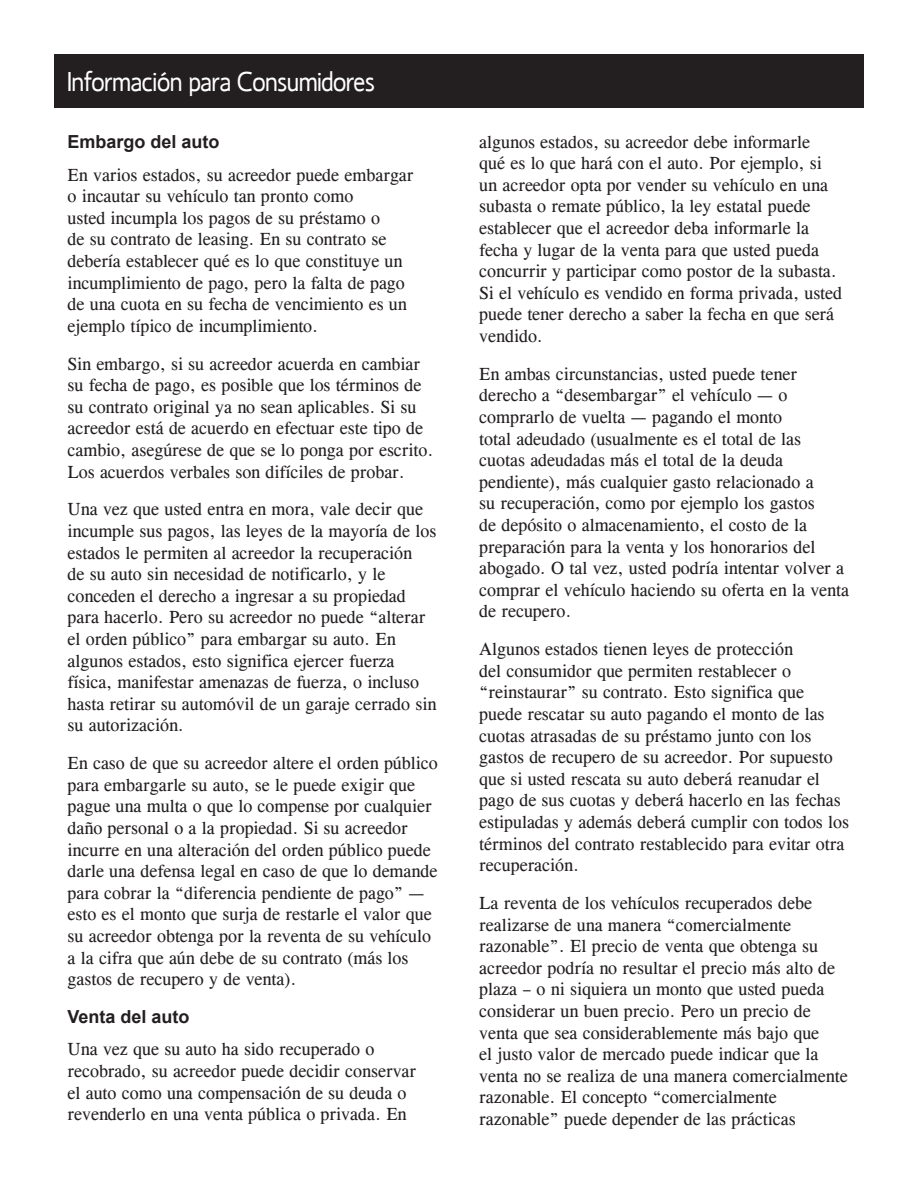
<style>
.page{position:relative;width:918px;height:1188px;background:#fff}
.page>*{position:absolute;margin:0;border:0;box-sizing:border-box;transform-origin:0 0}
.t1{font:27px "Ligurino";color:#fff}
.t2{font:18px/21.6px "CG Times";color:#231f20}
.t3{font:700 18px "Arial";color:#231f20}
</style>
<div class="page">
<div style="left:55px;top:55px;width:808px;height:52px;background:#231f20"></div>
<div style="left:54px;top:54px;width:810px;height:54px;border:2px solid #231f20"></div>
<h1 class="t1" style="left:68px;top:66px;width:309px">Información para Consumidores</h1>
<p class="t3" style="left:68px;top:130px;width:154px">Embargo del auto</p>
<p class="t2" style="left:68px;top:164px;width:348px">En varios estados, su acreedor puede embargar o incautar su vehículo tan pronto como<br>usted incumpla los pagos de su préstamo o<br>de su contrato de leasing. En su contrato se debería establecer qué es lo que constituye un incumplimiento de pago, pero la falta de pago de una cuota en su fecha de vencimiento es un ejemplo típico de incumplimiento.</p>
<p class="t2" style="left:68px;top:353px;width:367px">Sin embargo, si su acreedor acuerda en cambiar su fecha de pago, es posible que los términos de su contrato original ya no sean aplicables. Si su acreedor está de acuerdo en efectuar este tipo de cambio, asegúrese de que se lo ponga por escrito.<br>Los acuerdos verbales son difíciles de probar.</p>
<p class="t2" style="left:68px;top:499px;width:370px">Una vez que usted entra en mora, vale decir que incumple sus pagos, las leyes de la mayoría de los estados le permiten al acreedor la recuperación<br>de su auto sin necesidad de notificarlo, y le conceden el derecho a ingresar a su propiedad para hacerlo. Pero su acreedor no puede “alterar el orden público” para embargar su auto. En algunos estados, esto significa ejercer fuerza física, manifestar amenazas de fuerza, o incluso hasta retirar su automóvil de un garaje cerrado sin su autorización.</p>
<p class="t2" style="left:68px;top:752px;width:372px">En caso de que su acreedor altere el orden público para embargarle su auto, se le puede exigir que pague una multa o que lo compense por cualquier daño personal o a la propiedad. Si su acreedor incurre en una alteración del orden público puede darle una defensa legal en caso de que lo demande para cobrar la “diferencia pendiente de pago” — esto es el monto que surja de restarle el valor que su acreedor obtenga por la reventa de su vehículo a la cifra que aún debe de su contrato (más los gastos de recupero y de venta).</p>
<p class="t3" style="left:68px;top:1005px;width:124px">Venta del auto</p>
<p class="t2" style="left:68px;top:1039px;width:350px">Una vez que su auto ha sido recuperado o recobrado, su acreedor puede decidir conservar el auto como una compensación de su deuda o revenderlo en una venta pública o privada. En</p>
<p class="t2" style="left:479px;top:131px;width:364px">algunos estados, su acreedor debe informarle<br>qué es lo que hará con el auto. Por ejemplo, si un acreedor opta por vender su vehículo en una subasta o remate público, la ley estatal puede establecer que el acreedor deba informarle la fecha y lugar de la venta para que usted pueda concurrir y participar como postor de la subasta.<br>Si el vehículo es vendido en forma privada, usted puede tener derecho a saber la fecha en que será vendido.</p>
<p class="t2" style="left:479px;top:363px;width:371px">En ambas circunstancias, usted puede tener derecho a “desembargar” el vehículo — o comprarlo de vuelta — pagando el monto<br>total adeudado (usualmente es el total de las cuotas adeudadas más el total de la deuda pendiente), más cualquier gasto relacionado a<br>su recuperación, como por ejemplo los gastos<br>de depósito o almacenamiento, el costo de la preparación para la venta y los honorarios del abogado. O tal vez, usted podría intentar volver a comprar el vehículo haciendo su oferta en la venta de recupero.</p>
<p class="t2" style="left:479px;top:638px;width:371px">Algunos estados tienen leyes de protección<br>del consumidor que permiten restablecer o “reinstaurar” su contrato. Esto significa que puede rescatar su auto pagando el monto de las cuotas atrasadas de su préstamo junto con los gastos de recupero de su acreedor. Por supuesto que si usted rescata su auto deberá reanudar el pago de sus cuotas y deberá hacerlo en las fechas estipuladas y además deberá cumplir con todos los términos del contrato restablecido para evitar otra recuperación.</p>
<p class="t2" style="left:479px;top:892px;width:370px">La reventa de los vehículos recuperados debe realizarse de una manera “comercialmente razonable”. El precio de venta que obtenga su acreedor podría no resultar el precio más alto de plaza – o ni siquiera un monto que usted pueda considerar un buen precio. Pero un precio de venta que sea considerablemente más bajo que<br>el justo valor de mercado puede indicar que la venta no se realiza de una manera comercialmente razonable. El concepto “comercialmente razonable” puede depender de las prácticas</p>
</div>
